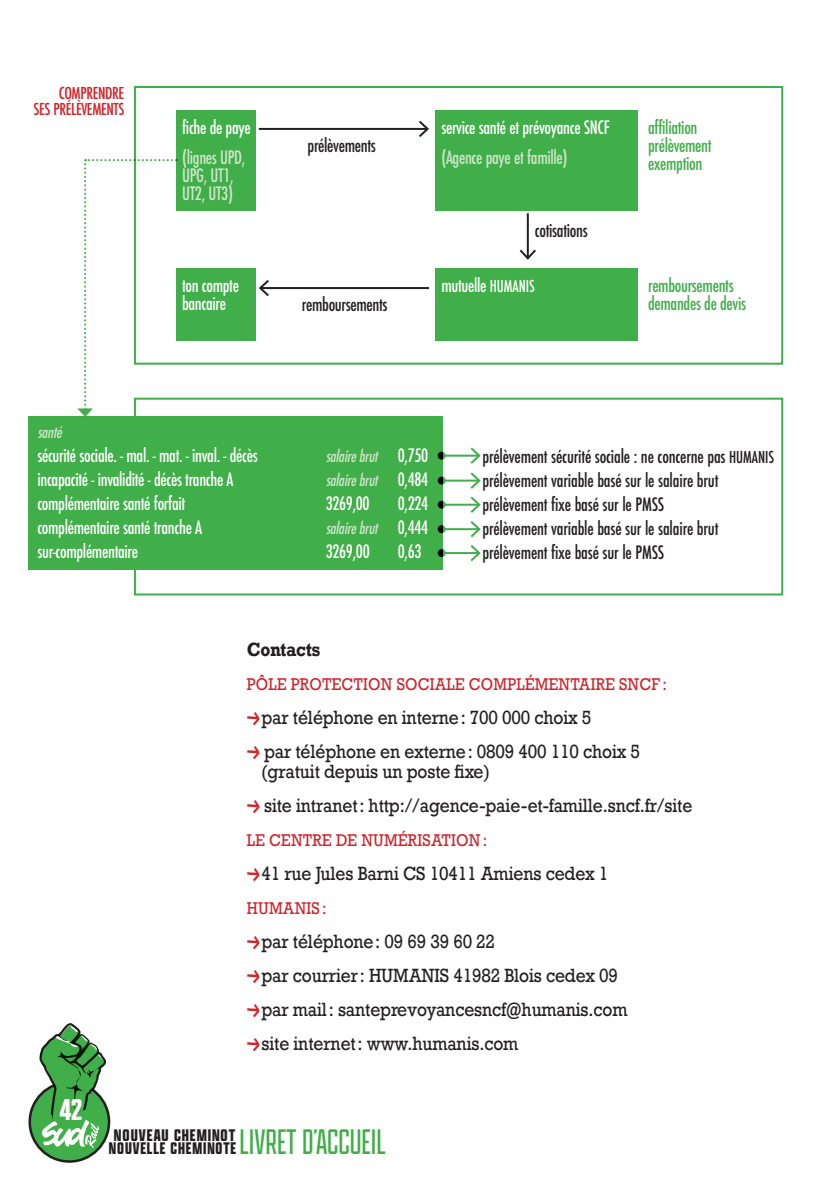
<style>
.page{position:relative;width:840px;height:1191px;background:#fff}
.page>*{position:absolute;margin:0;border:0;box-sizing:border-box;transform-origin:0 0}
.t1{font:200 38px "Apotek Comp";color:#40ae49}
.t2{font:600 32px "Apotek Comp";color:#fff}
.t3{font:18px/20px "Rockwell";letter-spacing:-.01em;color:#231f20;scale:.9 1}
.t4{font:500 condensed 18px/18px "Futura";letter-spacing:-.02em;color:#fff;scale:.95 1}
.t5{font:500 condensed 18px/24px "Futura";letter-spacing:-.01em;color:#231f20;scale:.95 1}
.t6{font:500 condensed 18px/18px "Futura";letter-spacing:-.02em;color:#40ae49;scale:.95 1}
.t7{font:500 condensed 18px/18px "Futura";letter-spacing:-.02em;color:#cfe5c9;scale:.95 1}
.t8{font:700 18px/13px "Apotek Comp";letter-spacing:.05em;color:#231f20}
.t9{font:700 18px "Rockwell";letter-spacing:-.01em;color:#231f20;scale:.9 1}
.t10{font:16px "Rockwell";letter-spacing:.01em;color:#d1232a;scale:.9 1}
.t11{font:italic 500 condensed 16px "Futura";color:#cfe5c9;scale:.95 1}
.t12{font:500 condensed 16px/16px "Futura";letter-spacing:-.025em;color:#d1232a;text-align:right}
.s1{font-size:16px}
.s2{font-style:normal;font-size:18px;color:#fff}
.s3{font-family:"Solidaire Boum";color:#d1232a}
</style>
<div class="page">
<div style="left:30px;top:1082px;width:79px;height:79px;background:#40ae49;border-radius:50%"></div>
<div style="left:28px;top:1081px;width:82px;height:81px;border:3px solid #231f20;border-radius:50%"></div>
<svg style="left:39px;top:1023px;width:68px;height:124px"></svg>
<div style="left:134px;top:86px;width:648px;height:279px;background:#fff;border:2px solid #40ae49"></div>
<div style="left:134px;top:398px;width:648px;height:197px;border:2px solid #40ae49"></div>
<div style="left:176px;top:110px;width:79px;height:100px;background:#40ae49"></div>
<div style="left:28px;top:417px;width:414px;height:153px;background:#40ae49"></div>
<div style="left:176px;top:268px;width:79px;height:72px;background:#40ae49"></div>
<div style="left:435px;top:110px;width:202px;height:100px;background:#40ae49"></div>
<div style="left:435px;top:268px;width:202px;height:72px;background:#40ae49"></div>
<hr style="left:259px;top:128px;width:168px;height:2px;background:#231f20">
<svg style="left:416px;top:120px;width:13px;height:17px"></svg>
<hr style="left:441px;top:454px;width:38px;height:2px;background:#40ae49">
<svg style="left:437px;top:451px;width:8px;height:8px"></svg>
<hr style="left:441px;top:479px;width:38px;height:2px;background:#40ae49">
<svg style="left:437px;top:476px;width:8px;height:8px"></svg>
<hr style="left:441px;top:504px;width:38px;height:2px;background:#40ae49">
<svg style="left:437px;top:501px;width:8px;height:8px"></svg>
<hr style="left:441px;top:528px;width:38px;height:2px;background:#40ae49">
<svg style="left:437px;top:525px;width:8px;height:8px"></svg>
<hr style="left:441px;top:552px;width:38px;height:2px;background:#40ae49">
<svg style="left:437px;top:549px;width:8px;height:8px"></svg>
<svg style="left:468px;top:447px;width:13px;height:114px"></svg>
<hr style="left:260px;top:287px;width:169px;height:2px;background:#231f20">
<svg style="left:259px;top:280px;width:12px;height:17px"></svg>
<hr style="left:526px;top:213px;width:2px;height:45px;background:#231f20">
<svg style="left:519px;top:247px;width:17px;height:13px"></svg>
<svg style="left:77px;top:159px;width:100px;height:258px"></svg>
<p class="t12" style="left:34px;top:85px;width:92px">COMPRENDRE<br>SES PRÉLÈVEMENTS</p>
<p class="t4" style="left:182px;top:118px;width:74px">fiche de paye</p>
<p class="t7" style="left:182px;top:149px;width:68px">(lignes UPD,<br>UPG, UT1,<br>UT2, UT3)</p>
<p class="t4" style="left:182px;top:276px;width:61px">ton compte bancaire</p>
<p class="t5" style="left:307px;top:133px;width:73px">prélèvements</p>
<p class="t5" style="left:302px;top:293px;width:92px">remboursements</p>
<p class="t4" style="left:441px;top:118px;width:179px">service santé et prévoyance SNCF</p>
<p class="t7" style="left:441px;top:148px;width:134px">(Agence paye et famille)</p>
<p class="t5" style="left:534px;top:218px;width:57px">cotisations</p>
<p class="t4" style="left:441px;top:276px;width:100px">mutuelle <span class="s1">HUMANIS</span></p>
<p class="t6" style="left:647px;top:118px;width:68px">affiliation prélèvement exemption</p>
<p class="t6" style="left:647px;top:276px;width:105px">remboursements demandes de devis</p>
<p class="t11" style="left:37px;top:422px;width:31px">santé</p>
<p class="t4" style="left:37px;top:447px;width:233px">sécurité sociale. - mal. - mat. - inval. - décès</p>
<p class="t11" style="left:325px;top:446px;width:109px">salairebrut <span class="s2">0 , 7 5 0</span></p>
<p class="t4" style="left:37px;top:471px;width:208px">incapacité - invalidité - décès tranche A</p>
<p class="t11" style="left:325px;top:470px;width:109px">salairebrut <span class="s2">0 , 4 8 4</span></p>
<p class="t4" style="left:37px;top:495px;width:157px">complémentaire santé forfait</p>
<p class="t4" style="left:325px;top:495px;width:48px">3269,00</p>
<p class="t4" style="left:397px;top:495px;width:34px">0,224</p>
<p class="t4" style="left:37px;top:519px;width:175px">complémentaire santé tranche A</p>
<p class="t11" style="left:325px;top:518px;width:109px">salairebrut <span class="s2">0 , 4 4 4</span></p>
<p class="t4" style="left:37px;top:543px;width:107px">sur-complémentaire</p>
<p class="t4" style="left:325px;top:543px;width:48px">3269,00</p>
<p class="t4" style="left:397px;top:543px;width:27px">0,63</p>
<p class="t5" style="left:482px;top:445px;width:308px">prélèvement sécurité sociale : ne concerne pas <span class="s1">HUMANIS </span>prélèvement variable basé sur le salaire brut prélèvement fixe basé sur le PMSS<br>prélèvement variable basé sur le salaire brut prélèvement fixe basé sur le PMSS</p>
<h2 class="t2" style="left:59px;top:1090px;width:25px">42</h2>
<p class="t9" style="left:247px;top:637px;width:83px">Contacts</p>
<p class="t10" style="left:247px;top:674px;width:468px">PÔLE PROTECTION SOCIALE COMPLÉMENTAIRE SNCF:</p>
<p class="t3" style="left:247px;top:707px;width:384px"><span class="s3">→</span>par téléphone en interne: 700 000 choix 5</p>
<p class="t3" style="left:261px;top:741px;width:422px;text-indent:-14px"><span class="s3">→</span> par téléphone en externe: 0809 400 110 choix 5 (gratuit depuis un poste fixe)</p>
<p class="t3" style="left:247px;top:795px;width:496px"><span class="s3">→</span> site intranet: http://agence-paie-et-famille.sncf.fr/site</p>
<p class="t10" style="left:247px;top:830px;width:268px">LE CENTRE DE NUMÉRISATION :</p>
<p class="t3" style="left:247px;top:863px;width:403px"><span class="s3">→</span>41 rue Jules Barni CS 10411 Amiens cedex 1</p>
<p class="t10" style="left:247px;top:898px;width:90px">HUMANIS :</p>
<p class="t3" style="left:247px;top:931px;width:277px"><span class="s3">→</span>par téléphone: 09 69 39 60 22</p>
<p class="t3" style="left:247px;top:965px;width:414px"><span class="s3">→</span>par courrier: HUMANIS 41982 Blois cedex 09</p>
<p class="t3" style="left:247px;top:999px;width:424px"><span class="s3">→</span>par mail: santeprevoyancesncf@humanis.com</p>
<p class="t3" style="left:247px;top:1033px;width:303px"><span class="s3">→</span>site internet: www.humanis.com</p>
<p class="t8" style="left:109px;top:1128px;width:129px">NOUVEAU CHEMINOT<br>NOUVELLE CHEMINOTE</p>
<h1 class="t1" style="left:239px;top:1119px;width:148px">LIVRET D’ACCUEIL</h1>
</div>
